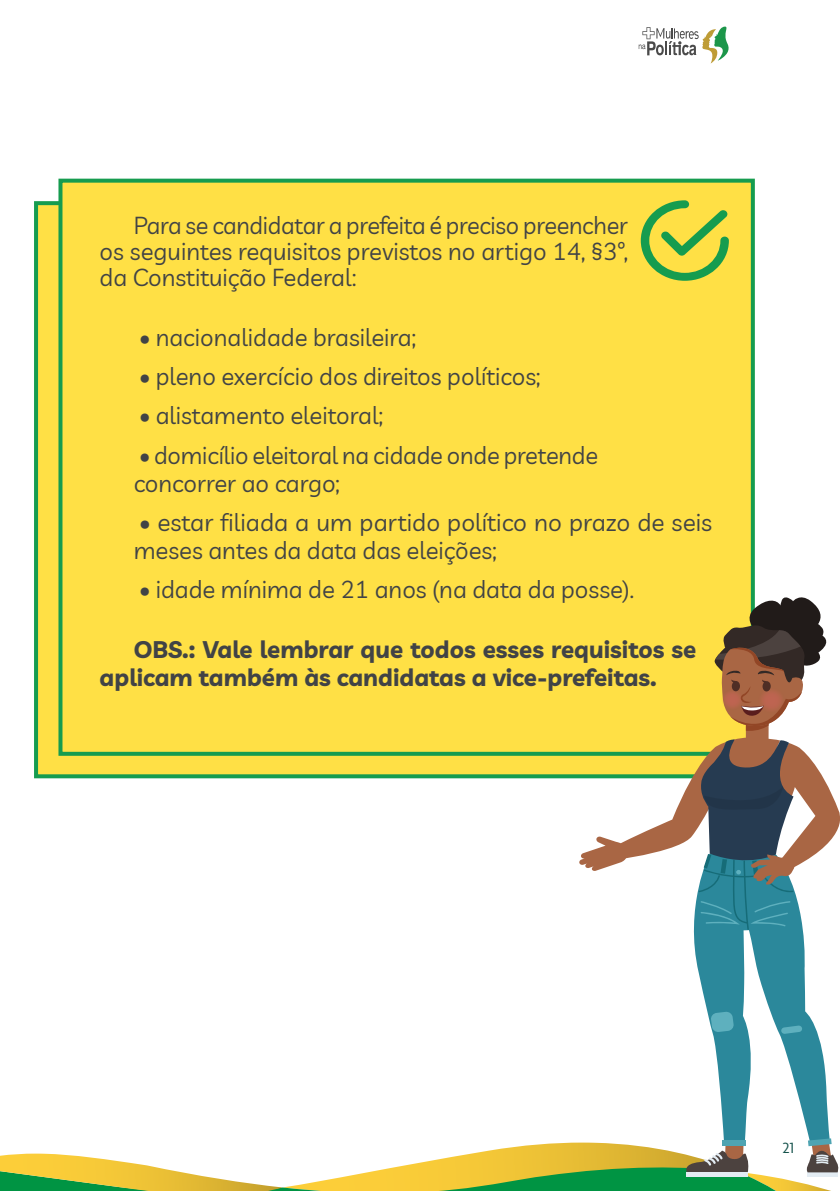
<style>
.page{position:relative;width:840px;height:1191px;background:#fff}
.page>*{position:absolute;margin:0;border:0;box-sizing:border-box;transform-origin:0 0}
.BULLETS{font:24px/28px "Livvic";color:#414346}
.TEXTO_SIMPLES{font:24px/26px "Livvic";color:#414346;text-align:justify}
.Destaque_002{font:700 24px/28px "Livvic";color:#414346}
.t1{font:16px "Agenda";color:#15524b}
</style>
<div class="page">
<svg style="left:638px;top:27px;width:90px;height:36px"></svg>
<div style="left:34px;top:201px;width:696px;height:577px;background:#ffe045;border:4px solid #169c4f"></div>
<div style="left:58px;top:179px;width:696px;height:577px;background:#ffe045;border:4px solid #169c4f"></div>
<svg style="left:693px;top:930px;width:136px;height:208px;fill:#2b889b"></svg>
<svg style="left:0;top:1138px;width:839px;height:53px"></svg>
<svg style="left:710px;top:1011px;width:23px;height:21px"></svg>
<svg style="left:780px;top:1025px;width:21px;height:9px"></svg>
<svg style="left:578px;top:592px;width:261px;height:338px"></svg>
<svg style="left:640px;top:200px;width:89px;height:81px"></svg>
<p class="TEXTO_SIMPLES" style="left:100px;top:211px;width:530px;text-indent:34px">Para se candidatar a prefeita é preciso preencher os seguintes requisitos previstos no artigo 14, §3º, da Constituição Federal:</p>
<p class="BULLETS" style="left:139px;top:322px;width:278px">• nacionalidade brasileira;</p>
<p class="BULLETS" style="left:139px;top:361px;width:402px">• pleno exercício dos direitos políticos;</p>
<p class="BULLETS" style="left:139px;top:400px;width:245px">• alistamento eleitoral;</p>
<p class="BULLETS" style="left:134px;top:440px;width:465px">• domicílio eleitoral na cidade onde pretende concorrer ao cargo;</p>
<p class="BULLETS" style="left:134px;top:507px;width:579px">• estar filiada a um partido político no prazo de seis meses antes da data das eleições;</p>
<p class="BULLETS" style="left:139px;top:574px;width:496px">• idade mínima de 21 anos (na data da posse).</p>
<p class="Destaque_002" style="left:100px;top:633px;width:598px;text-indent:34px">OBS.: Vale lembrar que todos esses requisitos se aplicam também às candidatas a vice-prefeitas.</p>
<p class="t1" style="left:782px;top:1138px;width:13px">21</p>
</div>
